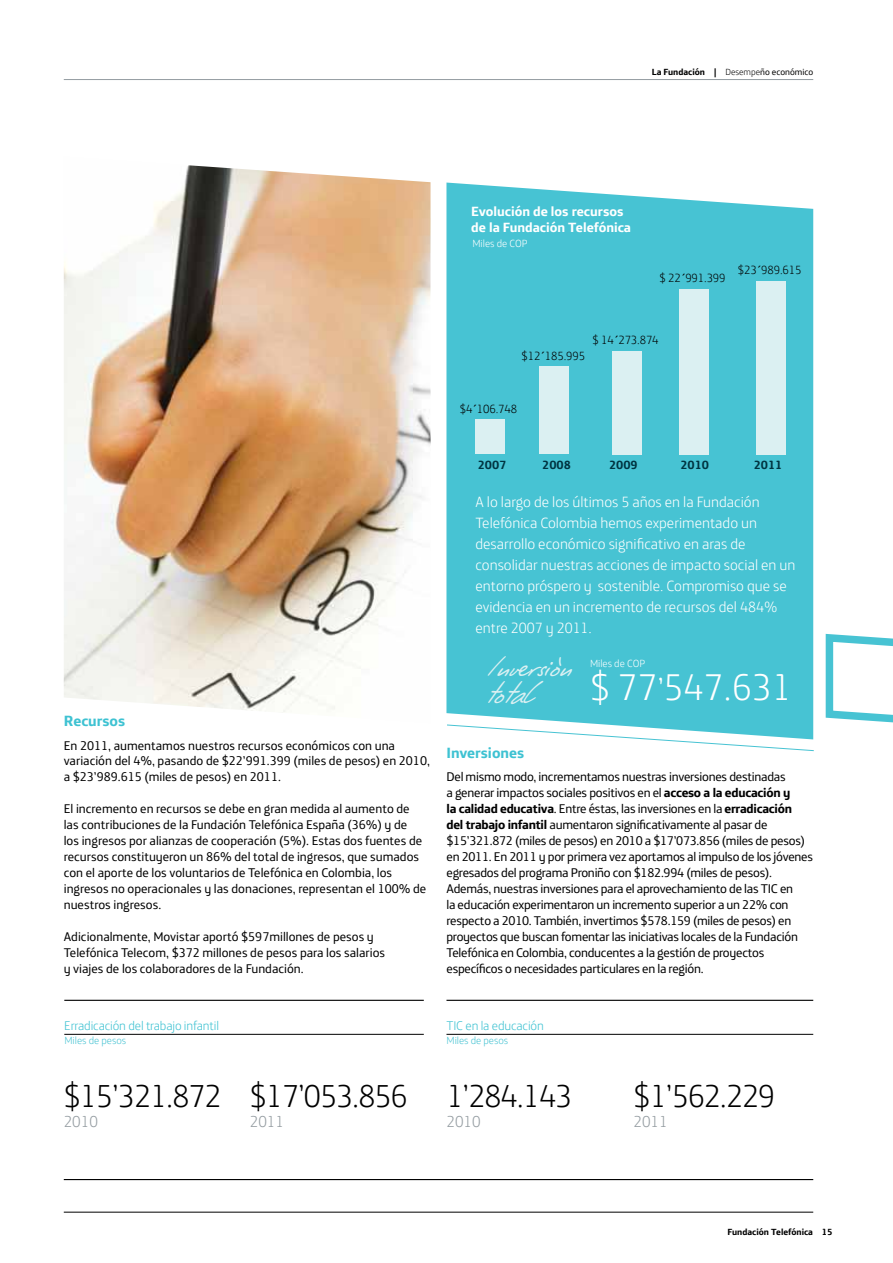
<style>
.page{position:relative;width:893px;height:1263px;background:#fff}
.page>*{position:absolute;margin:0;border:0;box-sizing:border-box;transform-origin:0 0}
.t1{font:300 37.65px "Telefonica Headline";color:#fff}
.t2{font:300 32.1px "Telefonica Headline";letter-spacing:-.03em;color:#000}
.t3{font:italic 31.8px/27px "PT Script Zephyr";color:#dbf0f2}
.t4{font:300 16.05px "Telefonica Headline";color:#949ca1}
.t5{font:300 15px/21px "Telefonica Headline";color:#fff}
.t6{font:700 15px "Telefonica Text";color:#3ec2d2}
.t7{font:700 13.5px/15.9px "Telefonica Text";color:#fff}
.t8{font:12.75px/15.9px "Telefonica Text";letter-spacing:-.02em;color:#000}
.t9{font:12.75px/15.9px "Telefonica Text";color:#000}
.t10{font:300 12.75px "Telefonica Headline";letter-spacing:-.01em;color:#3ec2d2}
.t11{font:300 12px "Telefonica Headline";letter-spacing:-.01em;color:#000}
.t12{font:700 12px "Telefonica Text";color:#003441}
.t13{font:300 10.5px "Telefonica Headline";color:#47c3d3}
.t14{font:300 10.5px "Telefonica Headline";color:#fff}
.t15{font:700 9px "Telefonica Text";color:#000}
.s1{font-family:"Telefonica Headline";font-weight:300}
.s2{font-weight:400}
.s3{font-family:"Minion Pro";font-weight:700}
.s4{font-size:32.1px}
.s5{font-weight:700}
</style>
<div class="page">
<svg style="left:825px;top:633px;width:68px;height:90px"></svg>
<hr style="left:64px;top:79px;width:749px;height:1px;background:#949ca1">
<hr style="left:64px;top:1212px;width:749px;height:1px;background:#000">
<div style="left:446px;top:183px;width:367px;height:541px;background:#47c3d3"></div>
<svg style="left:447px;top:724px;width:367px;height:27px"></svg>
<img style="left:64px;top:165px;width:367px;height:548px">
<hr style="left:64px;top:1000px;width:360px;height:1px;background:#000">
<hr style="left:64px;top:1034px;width:360px;height:1px;background:#000">
<hr style="left:446px;top:1000px;width:367px;height:1px;background:#000">
<hr style="left:446px;top:1034px;width:367px;height:1px;background:#000">
<hr style="left:64px;top:1179px;width:749px;height:1px;background:#000">
<div style="left:539px;top:367px;width:30px;height:87px;background:#dbf0f2"></div>
<div style="left:475px;top:420px;width:29px;height:34px;background:#dbf0f2"></div>
<div style="left:612px;top:351px;width:30px;height:103px;background:#dbf0f2"></div>
<div style="left:679px;top:289px;width:29px;height:165px;background:#dbf0f2"></div>
<div style="left:756px;top:281px;width:30px;height:173px;background:#dbf0f2"></div>
<p class="t15" style="left:652px;top:66px;width:163px">La Fundación | <span class="s1">Desempe</span><span class="s2">ño económico</span></p>
<p class="t7" style="left:471px;top:203px;width:161px">Evolución de los recursos de la Fundación Telefónica</p>
<p class="t14" style="left:472px;top:237px;width:57px">Miles de COP</p>
<p class="t11" style="left:660px;top:270px;width:67px">$ 22<span class="s3">´</span>991.399</p>
<p class="t11" style="left:738px;top:262px;width:65px">$23<span class="s3">´</span>989.615</p>
<p class="t11" style="left:521px;top:348px;width:65px">$12<span class="s3">´</span>185.995</p>
<p class="t11" style="left:593px;top:332px;width:67px">$ 14<span class="s3">´</span>273.874</p>
<p class="t11" style="left:460px;top:401px;width:59px">$4<span class="s3">´</span>106.748</p>
<p class="t12" style="left:478px;top:457px;width:30px">2007</p>
<p class="t12" style="left:542px;top:457px;width:30px">2008</p>
<p class="t12" style="left:609px;top:457px;width:30px">2009</p>
<p class="t12" style="left:680px;top:457px;width:30px">2010</p>
<p class="t12" style="left:754px;top:457px;width:30px">2011</p>
<p class="t5" style="left:475px;top:491px;width:321px">A lo largo de los últimos 5 años en la Fundación Telefónica Colombia hemos experimentado un desarrollo económico significativo en aras de consolidar nuestras acciones de impacto social en un entorno próspero y sostenible. Compromiso que se evidencia en un incremento de recursos del 484% entre 2007 y 2011.</p>
<p class="t6" style="left:64px;top:711px;width:63px">Recursos</p>
<p class="t9" style="left:64px;top:737px;width:368px">En 2011, aumentamos nuestros recursos económicos con una variación del 4%, pasando de $22’991.399 (miles de pesos) en 2010, a $23’989.615 (miles de pesos) en 2011.</p>
<p class="t9" style="left:64px;top:801px;width:364px">El incremento en recursos se debe en gran medida al aumento de las contribuciones de la Fundación Telefónica España (36%) y de<br>los ingresos por alianzas de cooperación (5%). Estas dos fuentes de recursos constituyeron un 86% del total de ingresos, que sumados con el aporte de los voluntarios de Telefónica en Colombia, los ingresos no operacionales y las donaciones, representan el 100% de nuestros ingresos.</p>
<p class="t9" style="left:64px;top:928px;width:323px">Adicionalmente, Movistar aportó $597millones de pesos y<br>Telefónica Telecom, $372 millones de pesos para los salarios y viajes de los colaboradores de la Fundación.</p>
<h3 class="t3" style="left:487px;top:653px;width:100px">Inversiòn total</h3>
<p class="t14" style="left:590px;top:656px;width:57px">Miles de COP</p>
<h1 class="t1" style="left:590px;top:663px;width:203px">$ 77<span class="s4">’</span>547.631</h1>
<p class="t6" style="left:446px;top:743px;width:79px">Inversiones</p>
<p class="t8" style="left:446px;top:769px;width:368px">Del mismo modo, incrementamos nuestras inversiones destinadas<br>a generar impactos sociales positivos en el <span class="s5">acceso a la educación y<br>la calidad educativa</span>. Entre éstas, las inversiones en la <span class="s5">erradicación<br>del trabajo infantil</span> aumentaron significativamente al pasar de $15’321.872 (miles de pesos) en 2010 a $17’073.856 (miles de pesos) en 2011. En 2011 y por primera vez aportamos al impulso de los jóvenes egresados del programa Proniño con $182.994 (miles de pesos).<br>Además, nuestras inversiones para el aprovechamiento de las TIC en<br>la educación experimentaron un incremento superior a un 22% con respecto a 2010. También, invertimos $578.159 (miles de pesos) en proyectos que buscan fomentar las iniciativas locales de la Fundación Telefónica en Colombia, conducentes a la gestión de proyectos específicos o necesidades particulares en la región.</p>
<p class="t10" style="left:64px;top:1018px;width:156px">Erradicación del trabajo infantil</p>
<p class="t10" style="left:446px;top:1018px;width:99px">TIC en la educación</p>
<p class="t13" style="left:64px;top:1034px;width:63px">Miles de pesos</p>
<p class="t13" style="left:446px;top:1034px;width:63px">Miles de pesos</p>
<h2 class="t2" style="left:64px;top:1076px;width:159px">$15’321.872</h2>
<p class="t4" style="left:64px;top:1111px;width:36px">2010</p>
<h2 class="t2" style="left:250px;top:1076px;width:159px">$17’053.856</h2>
<p class="t4" style="left:250px;top:1111px;width:36px">2011</p>
<h2 class="t2" style="left:446px;top:1076px;width:127px">1’284.143</h2>
<p class="t4" style="left:446px;top:1111px;width:36px">2010</p>
<h2 class="t2" style="left:634px;top:1076px;width:143px">$1’562.229</h2>
<p class="t4" style="left:634px;top:1111px;width:36px">2011</p>
<p class="t15" style="left:727px;top:1225px;width:107px">Fundación Telefónica 15</p>
</div>
